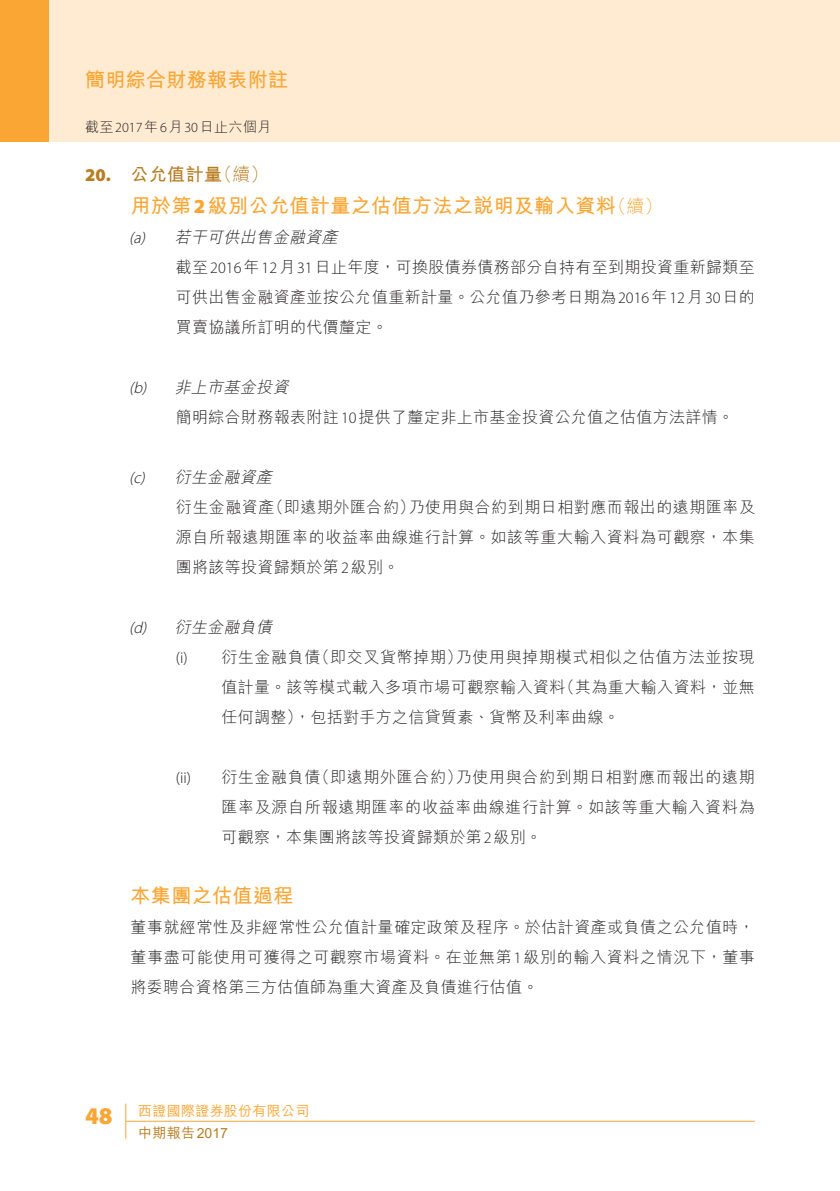
<style>
.page{position:relative;width:840px;height:1191px;background:#fff}
.page>*{position:absolute;margin:0;border:0;box-sizing:border-box;transform-origin:0 0}
.t1{font:900 24px "Myriad Pro";color:#faa634}
._02_H2{font:700 20px "M Hei HK";letter-spacing:.02em;color:#faa634}
._01_H1{font:700 18px "M Hei HK";letter-spacing:.02em;color:#b87c21}
._00_txt{font:300 16px/30px "M Hei HK";letter-spacing:.02em;color:#231f20;text-align:justify}
._00_txt-2{font:italic 300 16px "M Hei HK";color:#231f20}
.t2{font:300 14px "M Hei HK";letter-spacing:.02em;color:#231f20}
.t3{font:500 14px "M Hei HK";letter-spacing:.02em;color:#faa634}
.t4{font:500 14px "M Hei HK";letter-spacing:.02em;color:#b87c21}
.s1{font-family:"Myriad Pro"}
.s2{font-family:"Myriad Pro";font-weight:900}
.s3{font-weight:300}
.s4{font-weight:300;font-size:18px}
</style>
<div class="page">
<div style="left:48px;top:0;width:791px;height:141px;background:#feebd1"></div>
<div style="left:0;top:0;width:48px;height:141px;background:#faa634"></div>
<hr style="left:125px;top:1103px;width:1px;height:35px;background:#faa634">
<hr style="left:126px;top:1120px;width:628px;height:1px;background:#faa634">
<p class="_02_H2" style="left:85px;top:65px;width:204px">簡明綜合財務報表附註</p>
<p class="t2" style="left:85px;top:119px;width:187px">截至<span class="s1">2017</span>年<span class="s1">6</span>月<span class="s1">30</span>日止六個月</p>
<p class="_01_H1" style="left:85px;top:161px;width:185px"><span class="s2">20.</span> 公允值計量<span class="s3">（續）</span></p>
<p class="_02_H2" style="left:130px;top:191px;width:533px">用於第<span class="s2">2</span>級別公允值計量之估值方法之說明及輸入資料<span class="s4">（續）</span></p>
<p class="_00_txt-2" style="left:129px;top:228px;width:213px"><span class="s1">(a)</span> 若干可供出售金融資產</p>
<p class="_00_txt" style="left:176px;top:251px;width:580px">截至<span class="s1">2016</span>年<span class="s1">12</span>月<span class="s1">31</span>日止年度，可換股債券債務部分自持有至到期投資重新歸類至可供出售金融資產並按公允值重新計量。公允值乃參考日期為<span class="s1">2016</span>年<span class="s1">12</span>月<span class="s1">30</span>日的買賣協議所訂明的代價釐定。</p>
<p class="_00_txt-2" style="left:129px;top:378px;width:164px"><span class="s1">(b)</span> 非上市基金投資</p>
<p class="_00_txt" style="left:176px;top:401px;width:559px">簡明綜合財務報表附註<span class="s1">10</span>提供了釐定非上市基金投資公允值之估值方法詳情。</p>
<p class="_00_txt-2" style="left:129px;top:468px;width:148px"><span class="s1">(c)</span> 衍生金融資產</p>
<p class="_00_txt" style="left:176px;top:491px;width:580px">衍生金融資產（即遠期外匯合約）乃使用與合約到期日相對應而報出的遠期匯率及源自所報遠期匯率的收益率曲線進行計算。如該等重大輸入資料為可觀察，本集團將該等投資歸類於第<span class="s1">2</span>級別。</p>
<p class="_00_txt-2" style="left:129px;top:618px;width:148px"><span class="s1">(d)</span> 衍生金融負債</p>
<p class="_00_txt" style="left:221px;top:641px;width:534px;text-indent:-45px"><span class="s1">(i)</span> 衍生金融負債（即交叉貨幣掉期）乃使用與掉期模式相似之估值方法並按現值計量。該等模式載入多項市場可觀察輸入資料（其為重大輸入資料，並無任何調整），包括對手方之信貸質素、貨幣及利率曲線。</p>
<p class="_00_txt" style="left:221px;top:761px;width:534px;text-indent:-45px"><span class="s1">(ii)</span> 衍生金融負債（即遠期外匯合約）乃使用與合約到期日相對應而報出的遠期匯率及源自所報遠期匯率的收益率曲線進行計算。如該等重大輸入資料為可觀察，本集團將該等投資歸類於第<span class="s1">2</span>級別。</p>
<p class="_02_H2" style="left:130px;top:881px;width:164px">本集團之估值過程</p>
<p class="_00_txt" style="left:130px;top:911px;width:625px">董事就經常性及非經常性公允值計量確定政策及程序。於估計資產或負債之公允值時，董事盡可能使用可獲得之可觀察市場資料。在並無第<span class="s1">1</span>級別的輸入資料之情況下，董事將委聘合資格第三方估值師為重大資產及負債進行估值。</p>
<h1 class="t1" style="left:85px;top:1099px;width:29px">48</h1>
<p class="t3" style="left:138px;top:1100px;width:173px">西證國際證券股份有限公司</p>
<p class="t4" style="left:138px;top:1122px;width:91px">中期報告2017</p>
</div>
